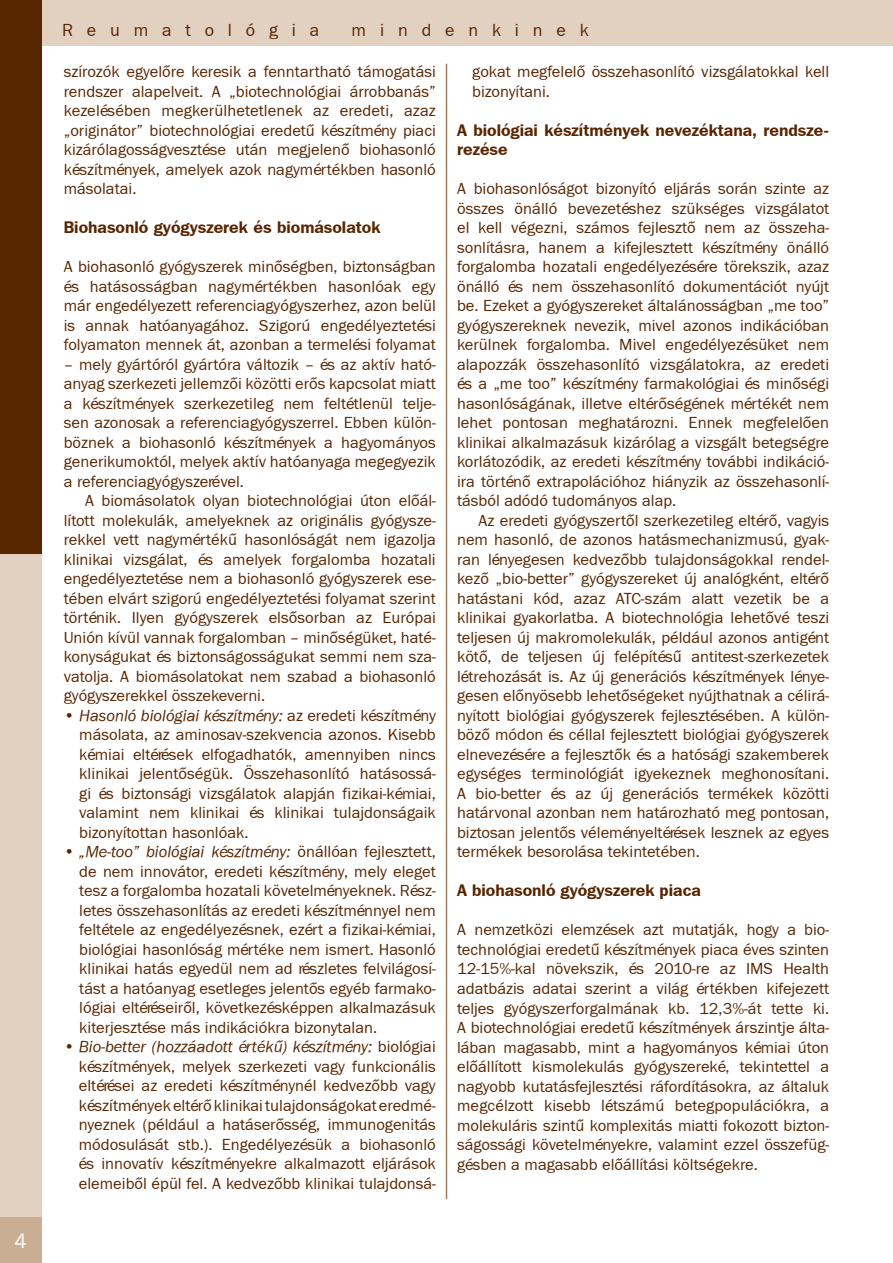
<style>
.page{position:relative;width:893px;height:1263px;background:#fff}
.page>*{position:absolute;margin:0;border:0;box-sizing:border-box;transform-origin:0 0}
.t1{font:21px "Franklin Gothic PFL Normal";color:#fff}
.t2{font:18px "Franklin Gothic PFL Normal";letter-spacing:.77em;color:#572500}
.t3{font:16.5px/19.5px "Franklin Gothic PFL Normal";color:#572500;text-align:justify}
.t4{font:16.5px "Franklin Gothic PFL Italic";color:#572500}
.t5{font:16.5px/19.5px "Franklin Gothic PFL Bold";color:#572500}
.s1{font-family:"Franklin Gothic PFL Normal"}
</style>
<div class="page">
<div style="left:40px;top:0;width:853px;height:46px;background:#e2d0c0"></div>
<div style="left:0;top:1217px;width:42px;height:46px;background:#cbad93"></div>
<div style="left:0;top:0;width:42px;height:555px;background:#572500"></div>
<div style="left:0;top:554px;width:42px;height:663px;background:#e2d0c0"></div>
<hr style="left:446px;top:64px;width:1px;height:1135px;background:#a67d59">
<p class="t1" style="left:15px;top:1228px;width:14px">4</p>
<p class="t2" style="left:62px;top:19px;width:259px">Reumatológia</p>
<p class="t2" style="left:352px;top:19px;width:239px">mindenkinek</p>
<p class="t3" style="left:64px;top:61px;width:374px">szírozók egyelőre keresik a fenntartható támogatási rendszer alapelveit. A „biotechnológiai árrobbanás” kezelésében megkerülhetetlenek az eredeti, azaz „originátor” biotechnológiai eredetű készítmény piaci kizárólagosságvesztése után megjelenő biohasonló készítmények, amelyek azok nagymértékben hasonló másolatai.</p>
<p class="t5" style="left:64px;top:217px;width:318px">Biohasonló gyógyszerek és biomásolatok</p>
<p class="t3" style="left:64px;top:256px;width:374px">A biohasonló gyógyszerek minőségben, biztonságban és hatásosságban nagymértékben hasonlóak egy már engedélyezett referenciagyógyszerhez, azon belül is annak hatóanyagához. Szigorú engedélyeztetési folyamaton mennek át, azonban a termelési folyamat</p>
<p class="t3" style="left:64px;top:354px;width:374px">– mely gyártóról gyártóra változik – és az aktív ható&shy;anyag szerkezeti jellemzői közötti erős kapcsolat miatt a készítmények szerkezetileg nem feltétlenül telje&shy;sen azonosak a referenciagyógyszerrel. Ebben külön&shy;böznek a biohasonló készítmények a hagyományos generikumoktól, melyek aktív hatóanyaga megegyezik a referenciagyógyszerével.</p>
<p class="t3" style="left:64px;top:490px;width:374px;text-indent:21px">A biomásolatok olyan biotechnológiai úton előál&shy;lított molekulák, amelyeknek az originális gyógysze&shy;rekkel vett nagymértékű hasonlóságát nem igazolja klinikai vizsgálat, és amelyek forgalomba hozatali engedélyeztetése nem a biohasonló gyógyszerek ese&shy;tében elvárt szigorú engedélyeztetési folyamat szerint történik. Ilyen gyógyszerek elsősorban az Európai Unión kívül vannak forgalomban – minőségüket, haté&shy;konyságukat és biztonságosságukat semmi nem sza&shy;vatolja. A biomásolatokat nem szabad a biohasonló gyógyszerekkel összekeverni.</p>
<p class="t4" style="left:64px;top:705px;width:374px"><span class="s1">•</span> Hasonló biológiai készítmény: <span class="s1">az eredeti készítmény</span></p>
<p class="t3" style="left:79px;top:724px;width:358px">másolata, az aminosav-szekvencia azonos. Kisebb kémiai eltérések elfogadhatók, amennyiben nincs klinikai jelentőségük. Összehasonlító hatásossá&shy;gi és biztonsági vizsgálatok alapján fizikai-kémiai, valamint nem klinikai és klinikai tulajdonságaik bizonyítottan hasonlóak.</p>
<p class="t4" style="left:64px;top:841px;width:374px"><span class="s1">•</span> „Me-too” biológiai készítmény: <span class="s1">önállóan fejlesztett,</span></p>
<p class="t3" style="left:79px;top:861px;width:358px">de nem innovátor, eredeti készítmény, mely eleget tesz a forgalomba hozatali követelményeknek. Rész&shy;letes összehasonlítás az eredeti készítménnyel nem feltétele az engedélyezésnek, ezért a fizikai-kémiai, biológiai hasonlóság mértéke nem ismert. Hasonló klinikai hatás egyedül nem ad részletes felvilágosí&shy;tást a hatóanyag esetleges jelentős egyéb farmako&shy;lógiai eltéréseiről, következésképpen alkalmazásuk kiterjesztése más indikációkra bizonytalan.</p>
<p class="t4" style="left:64px;top:1036px;width:374px"><span class="s1">•</span> Bio-better (hozzáadott értékű) készítmény: <span class="s1">biológiai</span></p>
<p class="t3" style="left:79px;top:1056px;width:358px">készítmények, melyek szerkezeti vagy funkcionális eltérései az eredeti készítménynél kedvezőbb vagy készítmények eltérő klinikai tulajdonságokat eredmé&shy;nyeznek (például a hatáserősség, immunogenitás módosulását stb.). Engedélyezésük a biohasonló és innovatív készítményekre alkalmazott eljárások elemeiből épül fel. A kedvezőbb klinikai tulajdonsá-</p>
<p class="t3" style="left:472px;top:61px;width:358px">gokat megfelelő összehasonlító vizsgálatokkal kell bizonyítani.</p>
<p class="t5" style="left:457px;top:120px;width:374px">A biológiai készítmények nevezéktana, rendsze&shy;rezése</p>
<p class="t3" style="left:457px;top:178px;width:374px">A biohasonlóságot bizonyító eljárás során szinte az összes önálló bevezetéshez szükséges vizsgálatot el kell végezni, számos fejlesztő nem az összeha&shy;sonlításra, hanem a kifejlesztett készítmény önálló forgalomba hozatali engedélyezésére törekszik, azaz önálló és nem összehasonlító dokumentációt nyújt be. Ezeket a gyógyszereket általánosságban „me too” gyógyszereknek nevezik, mivel azonos indikációban kerülnek forgalomba. Mivel engedélyezésüket nem alapozzák összehasonlító vizsgálatokra, az eredeti és a „me too” készítmény farmakológiai és minőségi hasonlóságának, illetve eltérőségének mértékét nem lehet pontosan meghatározni. Ennek megfelelően klinikai alkalmazásuk kizárólag a vizsgált betegségre korlátozódik, az eredeti készítmény további indikáció&shy;ira történő extrapolációhoz hiányzik az összehasonlí&shy;tásból adódó tudományos alap.</p>
<p class="t3" style="left:457px;top:510px;width:374px;text-indent:21px">Az eredeti gyógyszertől szerkezetileg eltérő, vagyis nem hasonló, de azonos hatásmechanizmusú, gyak&shy;ran lényegesen kedvezőbb tulajdonságokkal rendel&shy;kező „bio-better” gyógyszereket új analógként, eltérő hatástani kód, azaz ATC-szám alatt vezetik be a klinikai gyakorlatba. A biotechnológia lehetővé teszi teljesen új makromolekulák, például azonos antigént kötő, de teljesen új felépítésű antitest-szerkezetek létrehozását is. Az új generációs készítmények lénye&shy;gesen előnyösebb lehetőségeket nyújthatnak a célirá&shy;nyított biológiai gyógyszerek fejlesztésében. A külön&shy;böző módon és céllal fejlesztett biológiai gyógyszerek elnevezésére a fejlesztők és a hatósági szakemberek egységes terminológiát igyekeznek meghonosítani.<br>A bio-better és az új generációs termékek közötti határvonal azonban nem határozható meg pontosan, biztosan jelentős véleményeltérések lesznek az egyes termékek besorolása tekintetében.</p>
<p class="t5" style="left:457px;top:880px;width:245px">A biohasonló gyógyszerek piaca</p>
<p class="t3" style="left:457px;top:920px;width:374px">A nemzetközi elemzések azt mutatják, hogy a bio&shy;technológiai eredetű készítmények piaca éves szinten 12-15%-kal növekszik, és 2010-re az IMS Health adatbázis adatai szerint a világ értékben kifejezett teljes gyógyszerforgalmának kb. 12,3%-át tette ki.<br>A biotechnológiai eredetű készítmények árszintje álta&shy;lában magasabb, mint a hagyományos kémiai úton előállított kismolekulás gyógyszereké, tekintettel a nagyobb kutatásfejlesztési ráfordításokra, az általuk megcélzott kisebb létszámú betegpopulációkra, a molekuláris szintű komplexitás miatti fokozott bizton&shy;ságossági követelményekre, valamint ezzel összefüg&shy;gésben a magasabb előállítási költségekre.</p>
</div>
